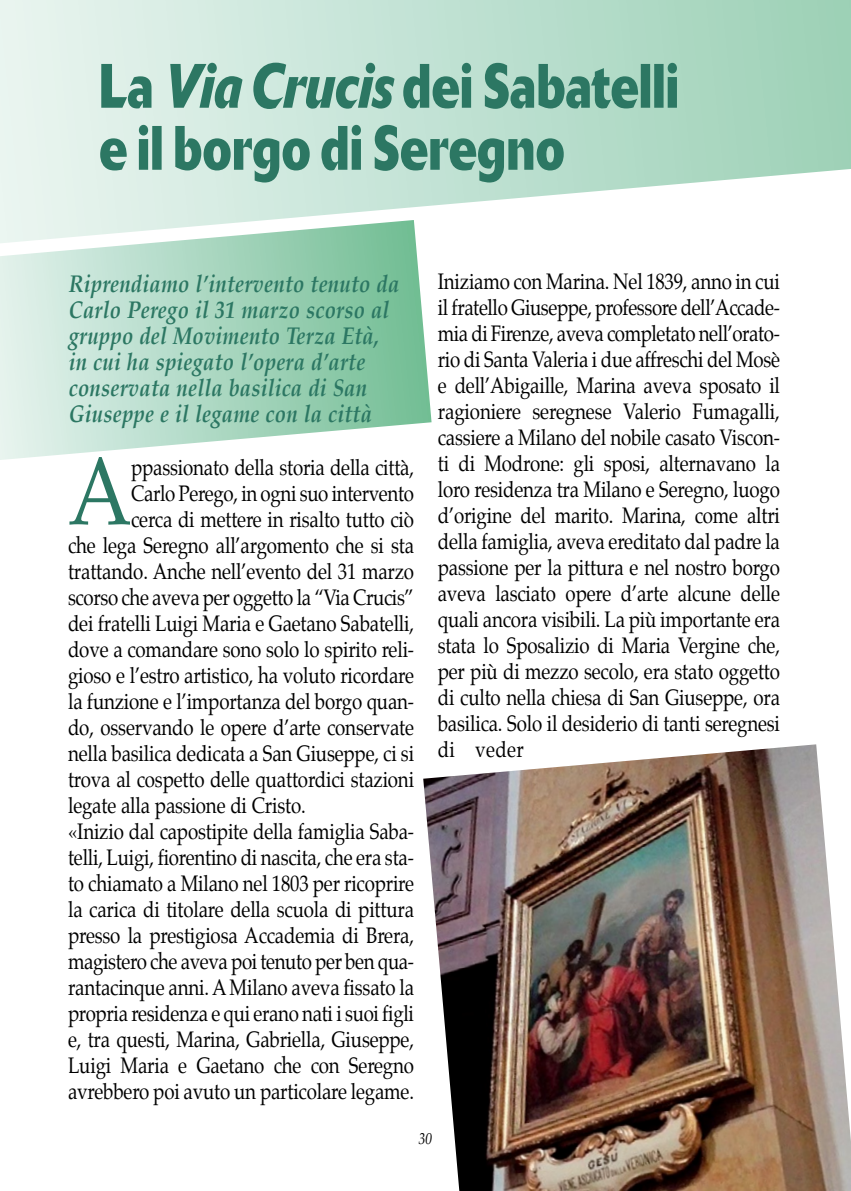
<style>
.page{position:relative;width:851px;height:1191px;background:#fff}
.page>*{position:absolute;margin:0;border:0;box-sizing:border-box;transform-origin:0 0}
.t1{font:96.6px "Palatino";color:#2c7763;scale:.85 1}
.t2{font:italic 700 24px/26px "Palatino";letter-spacing:.01em;color:#2c7763;scale:.85 1}
.t3{font:22px/26px "Palatino";letter-spacing:-.01em;color:#000;text-align:justify;scale:.85 1}
.t4{font:italic 16px "Palatino";color:#000;scale:.85 1}
</style>
<div class="page">
<svg style="left:0;top:243px;width:431px;height:217px;background:#b5dcc9"></svg>
<svg style="left:0;top:0;width:850px;height:243px"></svg>
<svg style="left:100px;top:125px;width:463px;height:57px;background:#90bdae"></svg>
<svg style="left:101px;top:63px;width:575px;height:46px;background:#7fb1a1"></svg>
<img style="left:423px;top:744px;width:427px;height:447px">
<p class="t2" style="left:69px;top:274px;width:390px">Riprendiamo l’intervento tenuto da Carlo Perego il 31 marzo scorso al gruppo del Movimento Terza Età, in cui ha spiegato l’opera d’arte conservata nella basilica di San Giuseppe e il legame con la città</p>
<h1 class="t1" style="left:68px;top:428px;width:77px">A</h1>
<p class="t3" style="left:131px;top:456px;width:334px">ppassionato della storia della città,</p>
<p class="t3" style="left:131px;top:482px;width:334px">Carlo Perego, in ogni suo intervento</p>
<p class="t3" style="left:131px;top:508px;width:334px">cerca di mettere in risalto tutto ciò</p>
<p class="t3" style="left:68px;top:534px;width:408px">che lega Seregno all’argomento che si sta</p>
<p class="t3" style="left:68px;top:560px;width:408px">trattando. Anche nell’evento del 31 marzo</p>
<p class="t3" style="left:68px;top:586px;width:408px">scorso che aveva per oggetto la “Via Crucis”</p>
<p class="t3" style="left:68px;top:612px;width:408px">dei fratelli Luigi Maria e Gaetano Sabatelli,</p>
<p class="t3" style="left:68px;top:638px;width:408px">dove a comandare sono solo lo spirito reli-</p>
<p class="t3" style="left:68px;top:664px;width:408px">gioso e l’estro artistico, ha voluto ricordare</p>
<p class="t3" style="left:68px;top:690px;width:408px">la funzione e l’importanza del borgo quan-</p>
<p class="t3" style="left:68px;top:716px;width:408px">do, osservando le opere d’arte conservate</p>
<p class="t3" style="left:68px;top:742px;width:408px">nella basilica dedicata a San Giuseppe, ci si</p>
<p class="t3" style="left:68px;top:768px;width:408px">trova al cospetto delle quattordici stazioni</p>
<p class="t3" style="left:68px;top:794px;width:281px">legate alla passione di Cristo.</p>
<p class="t3" style="left:68px;top:820px;width:408px">«Inizio dal capostipite della famiglia Saba-</p>
<p class="t3" style="left:68px;top:846px;width:408px">telli, Luigi, fiorentino di nascita, che era sta-</p>
<p class="t3" style="left:68px;top:872px;width:408px">to chiamato a Milano nel 1803 per ricoprire</p>
<p class="t3" style="left:68px;top:898px;width:408px">la carica di titolare della scuola di pittura</p>
<p class="t3" style="left:68px;top:924px;width:408px">presso la prestigiosa Accademia di Brera,</p>
<p class="t3" style="left:68px;top:950px;width:408px">magistero che aveva poi tenuto per ben qua-</p>
<p class="t3" style="left:68px;top:976px;width:408px">rantacinque anni. A Milano aveva fissato la</p>
<p class="t3" style="left:68px;top:1002px;width:408px">propria residenza e qui erano nati i suoi figli</p>
<p class="t3" style="left:68px;top:1028px;width:408px">e, tra questi, Marina, Gabriella, Giuseppe,</p>
<p class="t3" style="left:68px;top:1054px;width:408px">Luigi Maria e Gaetano che con Seregno</p>
<p class="t3" style="left:68px;top:1080px;width:408px">avrebbero poi avuto un particolare legame.</p>
<p class="t3" style="left:438px;top:270px;width:404px">Iniziamo con Marina. Nel 1839, anno in cui il fratello Giuseppe, professore dell’Accade&shy;mia di Firenze, aveva completato nell’orato&shy;rio di Santa Valeria i due affreschi del Mosè e dell’Abigaille, Marina aveva sposato il ragioniere seregnese Valerio Fumagalli, cassiere a Milano del nobile casato Viscon&shy;ti di Modrone: gli sposi, alternavano la loro residenza tra Milano e Seregno, luogo d’origine del marito. Marina, come altri della famiglia, aveva ereditato dal padre la passione per la pittura e nel nostro borgo aveva lasciato opere d’arte alcune delle quali ancora visibili. La più importante era stata lo Sposalizio di Maria Vergine che, per più di mezzo secolo, era stato oggetto di culto nella chiesa di San Giuseppe, ora basilica. Solo il desiderio di tanti seregnesi di veder</p>
<p class="t4" style="left:418px;top:1128px;width:17px">30</p>
</div>
